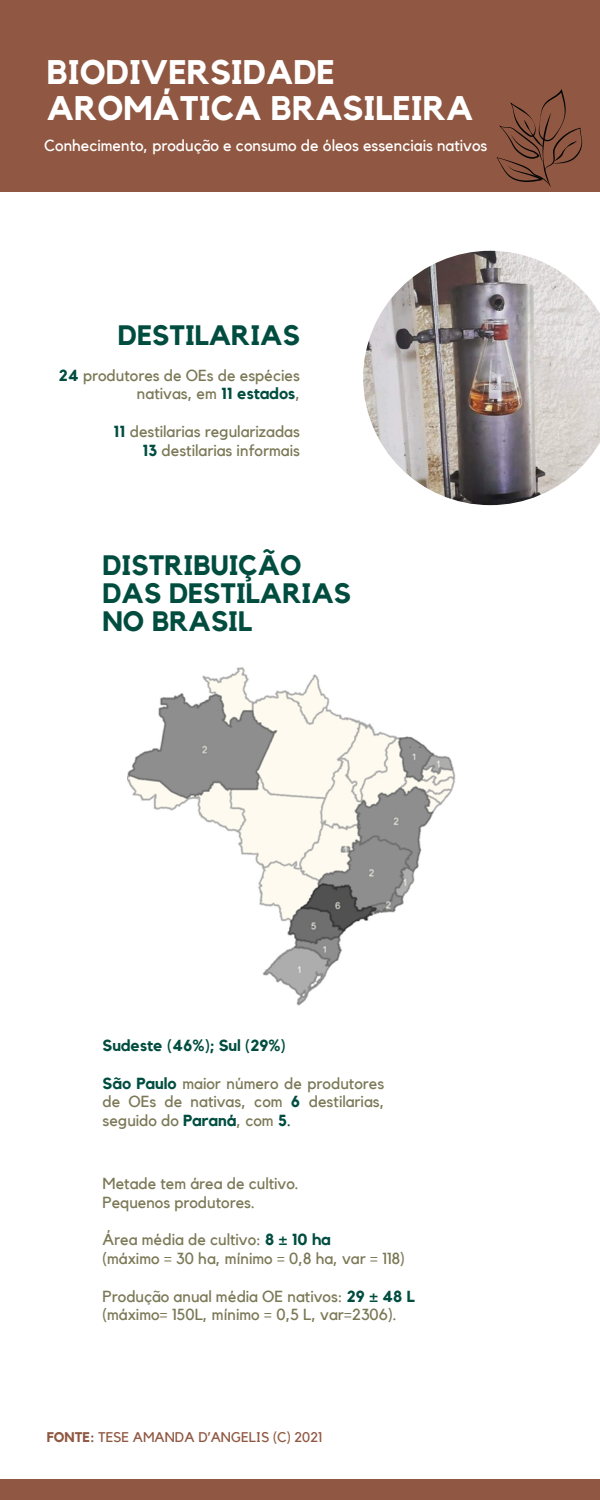
<style>
.page{position:relative;width:600px;height:1500px;background:#fff}
.page>*{position:absolute;margin:0;border:0;box-sizing:border-box;transform-origin:0 0}
.t1{font:700 34px/35.2px "Kollektif";color:#fff}
.t2{font:700 28px "Kollektif";color:#004d40}
.t3{font:16px/18.8px "Kollektif";color:#7b7856;text-align:right}
.t4{font:16px "Kollektif";color:#fff}
.t5{font:700 16px "Kollektif";color:#004d40}
.t6{font:14px "Kollektif";color:#905842}
.s1{font-weight:700;color:#004d40}
.s2{color:#004d40}
.s3{font-weight:700}
</style>
<div class="page">
<div style="left:0;top:1479px;width:600px;height:21px;background:#905842"></div>
<div style="left:0;top:0;width:600px;height:192px;background:#905842"></div>
<svg style="left:497px;top:89px;width:85px;height:98px"></svg>
<img style="left:363px;top:251px;width:237px;height:254px">
<img style="left:128px;top:667px;width:328px;height:339px">
<p class="t1" style="left:47px;top:56px;width:428px">BIODIVERSIDADE<br>AROMÁTICA BRASILEIRA</p>
<p class="t4" style="left:44px;top:138px;width:445px">Conhecimento, produção e consumo de óleos essenciais nativos</p>
<p class="t2" style="left:118px;top:323px;width:184px">DESTILARIAS</p>
<p class="t3" style="left:59px;top:366px;width:243px"><span class="s1">24</span> produtores de OEs de espécies nativas, em <span class="s1">11 estados</span>,</p>
<p class="t3" style="left:114px;top:423px;width:188px"><span class="s1">11</span> destilarias regularizadas</p>
<p class="t3" style="left:143px;top:441px;width:159px"><span class="s1">13</span> destilarias informais</p>
<p class="t2" style="left:103px;top:553px;width:201px">DISTRIBUIÇÃO</p>
<p class="t2" style="left:103px;top:580px;width:250px">DAS DESTILARIAS</p>
<p class="t2" style="left:103px;top:608px;width:151px">NO BRASIL</p>
<p class="t5" style="left:103px;top:1038px;width:185px">Sudeste (46%); Sul (29%)</p>
<p class="t3" style="left:103px;top:1074px;width:283px;text-align:justify"><span class="s1">São Paulo</span> maior número de produtores de OEs de nativas, com <span class="s1">6</span> destilarias, seguido do <span class="s1">Paraná</span>, com <span class="s1">5</span><span class="s2">.</span></p>
<p class="t3" style="left:103px;top:1175px;width:198px">Metade tem área de cultivo.</p>
<p class="t3" style="left:103px;top:1193px;width:154px">Pequenos produtores.</p>
<p class="t3" style="left:103px;top:1231px;width:230px">Área média de cultivo: <span class="s1">8 ± 10 ha</span></p>
<p class="t3" style="left:103px;top:1250px;width:304px">(máximo = 30 ha, mínimo = 0,8 ha, var = 118)</p>
<p class="t3" style="left:103px;top:1287px;width:314px">Produção anual média OE nativos: <span class="s1">29 ± 48 L</span></p>
<p class="t3" style="left:103px;top:1306px;width:296px">(máximo= 150L, mínimo = 0,5 L, var=2306).</p>
<p class="t6" style="left:47px;top:1431px;width:277px"><span class="s3">FONTE:</span> TESE AMANDA D’ANGELIS (C) 2021</p>
</div>
